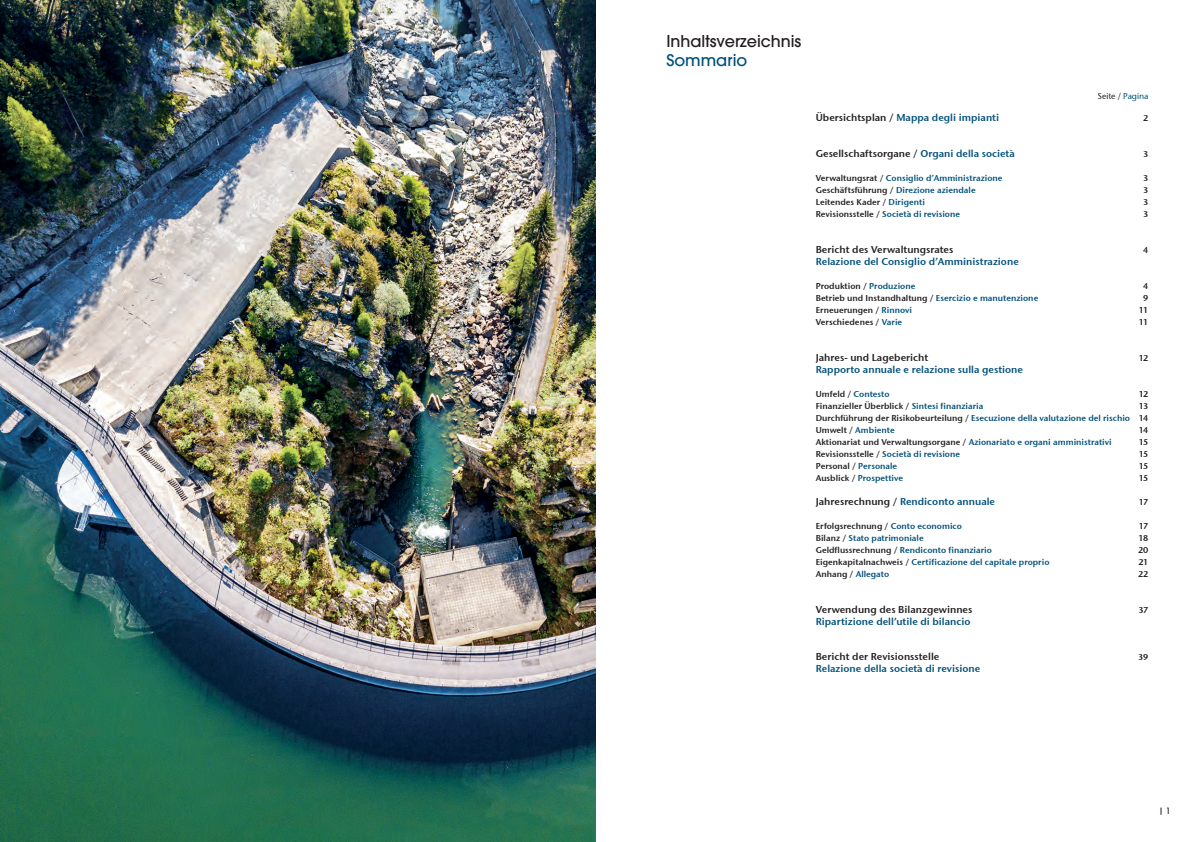
<style>
.page{position:relative;width:1191px;height:842px;background:#fff}
.page>*{position:absolute;margin:0;border:0;box-sizing:border-box;transform-origin:0 0}
.t1{font:500 16px "Avant Garde";color:#231f20}
.t2{font:500 16px "Avant Garde";color:#00507b}
.t3{font:10px "Stone Sans Semi ITCTT";color:#00507b}
.t4{font:10px "Stone Sans Semi ITCTT";color:#231f20}
.t5{font:8.5px/12px "Stone Sans Semi ITCTT";color:#231f20;text-align:justify}
.t6{font:8.5px "Stone Sans Semi ITCTT";color:#00507b}
.t7{font:8.5px "Stone Sans ITCTT Medium";color:#231f20}
.t8{font:500 8.5px "Avant Garde";color:#231f20}
.s1{color:#00507b}
.s2{color:#231f20}
</style>
<div class="page">
<img style="left:0;top:0;width:596px;height:842px">
<h1 class="t1" style="left:666px;top:32px;width:136px">Inhaltsverzeichnis</h1>
<h1 class="t2" style="left:666px;top:51px;width:82px">Sommario</h1>
<p class="t7" style="left:1097px;top:91px;width:52px">Seite / <span class="s1">Pagina</span></p>
<p class="t3" style="left:815px;top:111px;width:185px"><span class="s2">Übersichtsplan /</span> Mappa degli impianti</p>
<p class="t5" style="left:1143px;top:112px;width:7px">2</p>
<p class="t4" style="left:815px;top:147px;width:201px">Gesellschaftsorgane / <span class="s1">Organi della società</span></p>
<p class="t5" style="left:1143px;top:148px;width:7px">3</p>
<p class="t6" style="left:815px;top:173px;width:188px"><span class="s2">Verwaltungsrat /</span> Consiglio d’Amministrazione</p>
<p class="t5" style="left:1143px;top:172px;width:7px">3</p>
<p class="t6" style="left:815px;top:185px;width:161px"><span class="s2">Geschäftsführung /</span> Direzione aziendale</p>
<p class="t5" style="left:1143px;top:184px;width:7px">3</p>
<p class="t5" style="left:815px;top:196px;width:111px">Leitendes Kader / <span class="s1">Dirigenti</span></p>
<p class="t5" style="left:1143px;top:196px;width:7px">3</p>
<p class="t6" style="left:815px;top:209px;width:146px"><span class="s2">Revisionsstelle /</span> Società di revisione</p>
<p class="t5" style="left:1143px;top:208px;width:7px">3</p>
<p class="t4" style="left:815px;top:243px;width:139px">Bericht des Verwaltungsrates</p>
<p class="t5" style="left:1143px;top:244px;width:7px">4</p>
<p class="t3" style="left:815px;top:255px;width:205px">Relazione del Consiglio d’Amministrazione</p>
<p class="t5" style="left:815px;top:280px;width:101px">Produktion / <span class="s1">Produzione</span></p>
<p class="t5" style="left:1143px;top:280px;width:7px">4</p>
<p class="t5" style="left:815px;top:292px;width:224px">Betrieb und Instandhaltung / <span class="s1">Esercizio e manutenzione</span></p>
<p class="t5" style="left:1143px;top:292px;width:7px">9</p>
<p class="t5" style="left:815px;top:304px;width:98px">Erneuerungen / <span class="s1">Rinnovi</span></p>
<p class="t5" style="left:1138px;top:304px;width:11px">11</p>
<p class="t5" style="left:815px;top:316px;width:88px">Verschiedenes / <span class="s1">Varie</span></p>
<p class="t5" style="left:1138px;top:316px;width:11px">11</p>
<p class="t4" style="left:815px;top:351px;width:114px">Jahres- und Lagebericht</p>
<p class="t5" style="left:1138px;top:352px;width:11px">12</p>
<p class="t3" style="left:815px;top:363px;width:209px">Rapporto annuale e relazione sulla gestione</p>
<p class="t6" style="left:815px;top:389px;width:75px"><span class="s2">Umfeld /</span> Contesto</p>
<p class="t5" style="left:1138px;top:388px;width:11px">12</p>
<p class="t5" style="left:815px;top:400px;width:169px">Finanzieller Überblick / <span class="s1">Sintesi finanziaria</span></p>
<p class="t5" style="left:815px;top:400px;width:334px;text-indent:323px">13<br>Durchführung der Risikobeurteilung / <span class="s1">Esecuzione della valutazione del rischio</span> 14<br>Umwelt / <span class="s1">Ambiente</span></p>
<p class="t5" style="left:1138px;top:424px;width:11px">14</p>
<p class="t5" style="left:815px;top:436px;width:298px">Aktionariat und Verwaltungsorgane / <span class="s1">Azionariato e organi amministrativi</span></p>
<p class="t5" style="left:1138px;top:436px;width:11px">15</p>
<p class="t6" style="left:815px;top:449px;width:146px"><span class="s2">Revisionsstelle /</span> Società di revisione</p>
<p class="t5" style="left:1138px;top:448px;width:11px">15</p>
<p class="t5" style="left:815px;top:460px;width:83px">Personal / <span class="s1">Personale</span></p>
<p class="t5" style="left:1138px;top:460px;width:11px">15</p>
<p class="t6" style="left:815px;top:473px;width:89px"><span class="s2">Ausblick /</span> Prospettive</p>
<p class="t5" style="left:1138px;top:472px;width:11px">15</p>
<p class="t3" style="left:815px;top:495px;width:181px"><span class="s2">Jahresrechnung /</span> Rendiconto annuale</p>
<p class="t5" style="left:1138px;top:496px;width:11px">17</p>
<p class="t5" style="left:815px;top:520px;width:148px">Erfolgsrechnung / <span class="s1">Conto economico</span></p>
<p class="t5" style="left:1138px;top:520px;width:11px">17</p>
<p class="t6" style="left:815px;top:533px;width:109px"><span class="s2">Bilanz /</span> Stato patrimoniale</p>
<p class="t5" style="left:1138px;top:532px;width:11px">18</p>
<p class="t6" style="left:815px;top:545px;width:178px"><span class="s2">Geldflussrechnung /</span> Rendiconto finanziario</p>
<p class="t5" style="left:1138px;top:544px;width:12px">20</p>
<p class="t6" style="left:815px;top:557px;width:235px"><span class="s2">Eigenkapitalnachweis /</span> Certificazione del capitale proprio</p>
<p class="t5" style="left:1138px;top:556px;width:12px">21</p>
<p class="t6" style="left:815px;top:569px;width:75px"><span class="s2">Anhang /</span> Allegato</p>
<p class="t5" style="left:1138px;top:568px;width:12px">22</p>
<p class="t4" style="left:815px;top:603px;width:158px">Verwendung des Bilanzgewinnes</p>
<p class="t5" style="left:1138px;top:604px;width:11px">37</p>
<p class="t3" style="left:815px;top:615px;width:156px">Ripartizione dell’utile di bilancio</p>
<p class="t4" style="left:815px;top:650px;width:125px">Bericht der Revisionsstelle</p>
<p class="t5" style="left:1138px;top:651px;width:12px">39</p>
<p class="t3" style="left:815px;top:662px;width:166px">Relazione della società di revisione</p>
<p class="t8" style="left:1158px;top:805px;width:13px">| 1</p>
</div>
